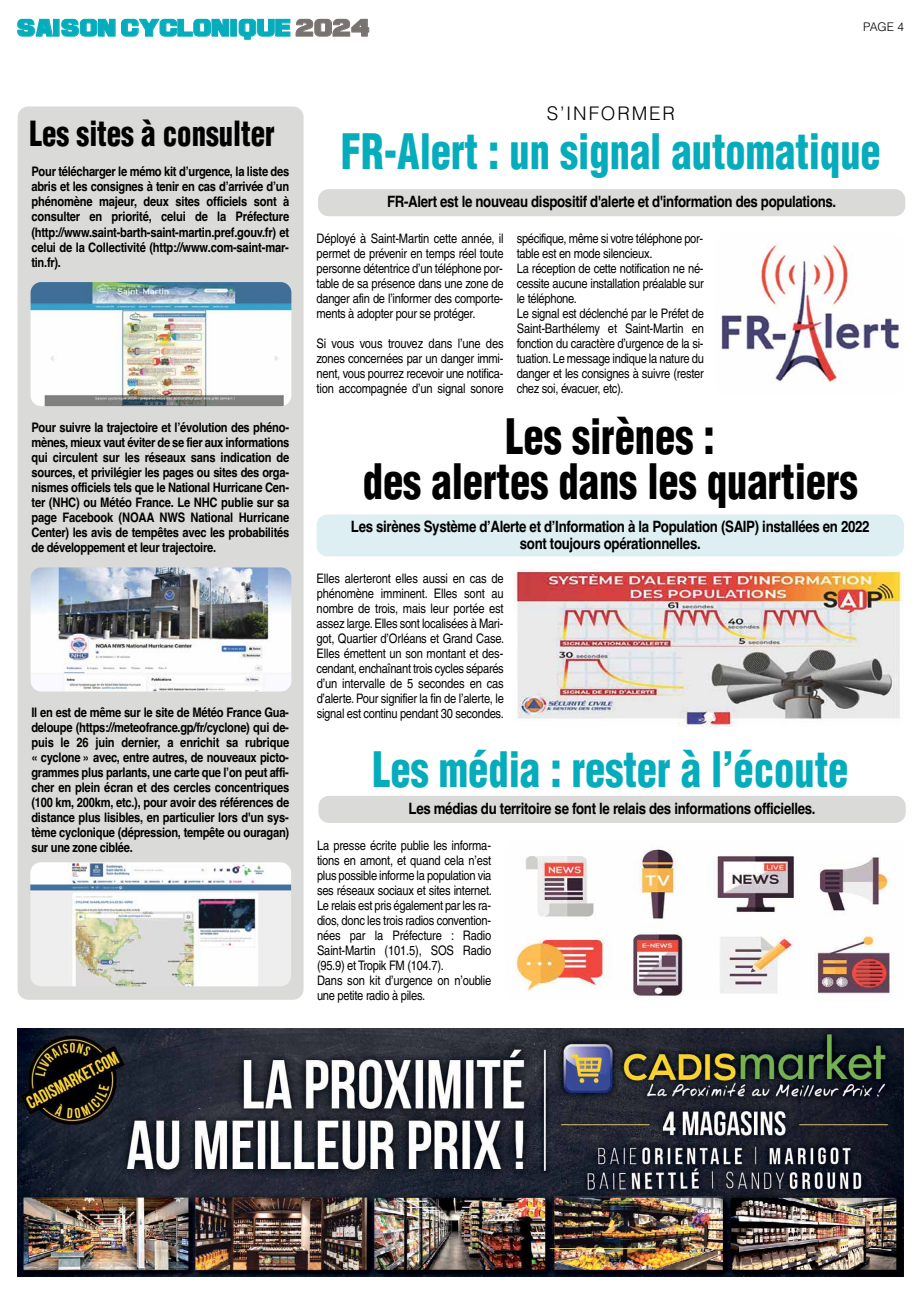
<style>
.page{position:relative;width:922px;height:1294px;background:#fff}
.page>*{position:absolute;margin:0;border:0;box-sizing:border-box;transform-origin:0 0}
.t1{font:900 condensed 47.62px "Helvetica";color:#05acbc;scale:.85 1}
.t2{font:900 condensed 47.62px/45px "Helvetica";color:#000;text-align:center;scale:.85 1}
.t3{font:900 condensed 33.88px "Helvetica";color:#000;scale:.85 1}
.t4{font:18.75px "Ash";color:#05acbc;scale:.88 1}
.t5{font:300 18.75px "Helvetica";color:#000}
.t6{font:700 15.62px/16.9px "Helvetica";letter-spacing:-.025em;color:#000;text-align:center;scale:.85 1}
.t7{font:13.12px/15px "Helvetica";letter-spacing:-.025em;color:#000;text-align:justify;scale:.85 1}
.t8{font:700 13.12px/15px "Helvetica";letter-spacing:-.025em;color:#000;text-align:justify;scale:.85 1}
.t9{font:300 11.88px "Helvetica";color:#000}
.s1{color:#787370}
</style>
<div class="page">
<img style="left:514px;top:569px;width:388px;height:158px">
<div style="left:316px;top:514px;width:587px;height:42px;background:#deeff4;border-radius:11px"></div>
<div style="left:18px;top:106px;width:285px;height:893px;background:#dadad9;border-radius:11px"></div>
<img style="left:720px;top:243px;width:179px;height:140px">
<img style="left:31px;top:282px;width:260px;height:124px">
<img style="left:31px;top:567px;width:260px;height:124px">
<img style="left:30px;top:862px;width:261px;height:124px">
<div style="left:318px;top:189px;width:587px;height:27px;background:#dadad9;border-radius:11px"></div>
<img style="left:516px;top:849px;width:374px;height:151px">
<div style="left:318px;top:795px;width:587px;height:28px;background:#dadad9;border-radius:11px"></div>
<img style="left:17px;top:1028px;width:886px;height:248px">
<h3 class="t4" style="left:18px;top:17px;width:402px">SAISON CYCLONIQUE <span class="s1">2024</span></h3>
<p class="t9" style="left:863px;top:19px;width:42px">PAGE 4</p>
<h2 class="t3" style="left:29px;top:112px;width:290px">Les sites à consulter</h2>
<p class="t8" style="left:31px;top:164px;width:305px">Pour télécharger le mémo kit d’urgence, la liste des abris et les consignes à tenir en cas d’arrivée d’un phénomène majeur, deux sites officiels sont à consulter en priorité, celui de la Préfecture (http://www.saint-barth-saint-martin.pref.gouv.fr) et celui de la Collectivité (http://www.com-saint-mar&shy;tin.fr).</p>
<p class="t8" style="left:31px;top:419px;width:305px">Pour suivre la trajectoire et l’évolution des phéno&shy;mènes, mieux vaut éviter de se fier aux informations qui circulent sur les réseaux sans indication de sources, et privilégier les pages ou sites des orga&shy;nismes officiels tels que le National Hurricane Cen&shy;ter (NHC) ou Météo France. Le NHC publie sur sa page Facebook (NOAA NWS National Hurricane Center) les avis de tempêtes avec les probabilités de développement et leur trajectoire.</p>
<p class="t8" style="left:31px;top:704px;width:305px">Il en est de même sur le site de Météo France Gua&shy;deloupe (https://meteofrance.gp/fr/cyclone) qui de&shy;puis le 26 juin dernier, a enrichit sa rubrique « cyclone » avec, entre autres, de nouveaux picto&shy;grammes plus parlants, une carte que l’on peut affi&shy;cher en plein écran et des cercles concentriques (100 km, 200km, etc.), pour avoir des références de distance plus lisibles, en particulier lors d'un sys&shy;tème cyclonique (dépression, tempête ou ouragan) sur une zone ciblée.</p>
<h3 class="t5" style="left:546px;top:102px;width:130px">S’INFORMER</h3>
<h1 class="t1" style="left:341px;top:121px;width:636px">FR-Alert : un signal automatique</h1>
<p class="t6" style="left:387px;top:193px;width:530px">FR-Alert est le nouveau dispositif d'alerte et d'information des populations.</p>
<p class="t7" style="left:316px;top:231px;width:222px">Déployé à Saint-Martin cette année, il permet de prévenir en temps réel toute personne détentrice d’un téléphone por&shy;table de sa présence dans une zone de danger afin de l’informer des comporte&shy;ments à adopter pour se protéger.</p>
<p class="t7" style="left:316px;top:336px;width:222px">Si vous vous trouvez dans l’une des zones concernées par un danger immi&shy;nent, vous pourrez recevoir une notifica&shy;tion accompagnée d’un signal sonore</p>
<p class="t7" style="left:516px;top:231px;width:222px;text-align:left">spécifique, même si votre téléphone por&shy;table est en mode silencieux.<br>La réception de cette notification ne né&shy;cessite aucune installation préalable sur le téléphone.<br>Le signal est déclenché par le Préfet de Saint-Barthélemy et Saint-Martin en fonction du caractère d’urgence de la si&shy;tuation.Le message indique la nature du danger et les consignes à suivre (rester chez soi, évacuer, etc).</p>
<h1 class="t2" style="left:362px;top:414px;width:583px">Les sirènes :<br>des alertes dans les quartiers</h1>
<p class="t6" style="left:351px;top:518px;width:611px">Les sirènes Système d’Alerte et d’Information à la Population (SAIP) installées en 2022 sont toujours opérationnelles.</p>
<p class="t7" style="left:316px;top:570px;width:222px">Elles alerteront elles aussi en cas de phénomène imminent. Elles sont au nombre de trois, mais leur portée est assez large. Elles sont localisées à Mari&shy;got, Quartier d’Orléans et Grand Case.<br>Elles émettent un son montant et des&shy;cendant, enchaînant trois cycles séparés d’un intervalle de 5 secondes en cas d’alerte. Pour signifier la fin de l’alerte, le signal est continu pendant 30 secondes.</p>
<h1 class="t1" style="left:372px;top:738px;width:561px">Les média : rester à l’écoute</h1>
<p class="t6" style="left:408px;top:800px;width:480px">Les médias du territoire se font le relais des informations officielles.</p>
<p class="t7" style="left:317px;top:838px;width:207px;text-align:left">La presse écrite publie les informa&shy;tions en amont, et quand cela n’est plus possible informe la population via ses réseaux sociaux et sites internet.<br>Le relais est pris également par les ra&shy;dios, donc les trois radios convention&shy;nées par la Préfecture : Radio Saint-Martin (101.5), SOS Radio (95.9) et Tropik FM (104.7).<br>Dans son kit d’urgence on n’oublie une petite radio à piles.</p>
</div>
